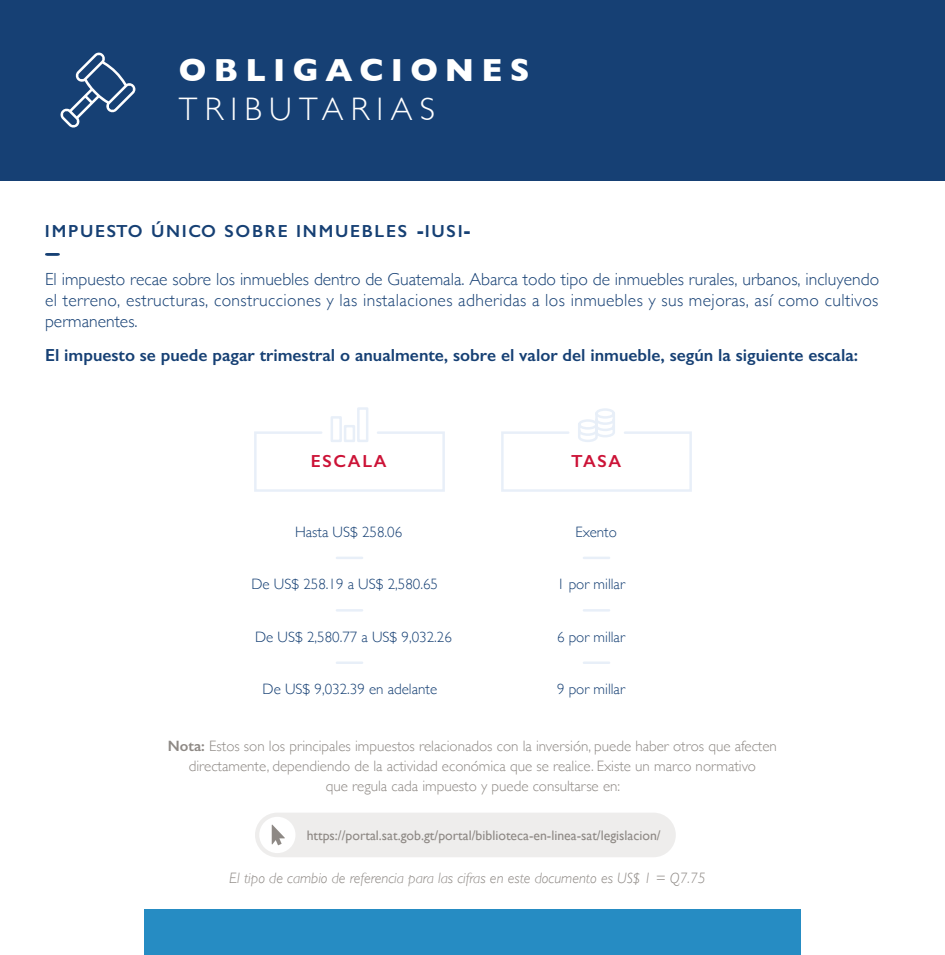
<style>
.page{position:relative;width:945px;height:955px;background:#fff}
.page>*{position:absolute;margin:0;border:0;box-sizing:border-box;transform-origin:0 0}
.t1{font:700 32.5px "Gill Sans";letter-spacing:.225em;color:#fff}
.t2{font:300 32.5px "Gill Sans";letter-spacing:.225em;color:#fff}
.t3{font:300 17.5px/21px "Gill Sans";letter-spacing:.025em;color:#164074;text-align:justify}
.t4{font:600 17.5px "Gill Sans";color:#164074}
.t5{font:600 17.5px "Gill Sans";letter-spacing:.1em;color:#164074}
.t6{font:600 17.5px "Gill Sans";letter-spacing:.095em;color:#cc1337}
.t7{font:300 15px/20px "Gill Sans";color:#8e8985;text-align:center}
.t8{font:300 15px "Gill Sans";color:#164074}
.t9{font:italic 300 15px "Gill Sans";color:#8e8985}
.t10{font:13.75px "Gill Sans";color:#8e8985}
.s1{font-weight:700}
.s2{font-weight:600}
</style>
<div class="page">
<div style="left:144px;top:909px;width:657px;height:45px;background:#268cc3"></div>
<svg style="left:501px;top:408px;width:191px;height:84px"></svg>
<hr style="left:337px;top:556px;width:25px;height:3px;background:#b3caea">
<hr style="left:584px;top:556px;width:25px;height:3px;background:#b3caea">
<hr style="left:337px;top:661px;width:25px;height:2px;background:#b3caea">
<hr style="left:584px;top:661px;width:25px;height:2px;background:#b3caea">
<hr style="left:337px;top:608px;width:25px;height:3px;background:#b3caea">
<hr style="left:584px;top:608px;width:25px;height:3px;background:#b3caea">
<svg style="left:254px;top:407px;width:191px;height:85px"></svg>
<svg style="left:255px;top:813px;width:421px;height:43px;background:#eeedec"></svg>
<svg style="left:46px;top:253px;width:13px;height:2px"></svg>
<div style="left:0;top:0;width:945px;height:180px;background:#164074"></div>
<svg style="left:60px;top:52px;width:76px;height:76px"></svg>
<h1 class="t1" style="left:179px;top:45px;width:352px">OBLIGACIONES</h1>
<h1 class="t2" style="left:179px;top:84px;width:257px">TRIBUTARIAS</h1>
<p class="t5" style="left:45px;top:220px;width:428px">IMPUESTO ÚNICO SOBRE INMUEBLES <span class="s1">-</span>IUSI<span class="s1">-</span></p>
<p class="t3" style="left:45px;top:268px;width:836px">El impuesto recae sobre los inmuebles dentro de Guatemala. Abarca todo tipo de inmuebles rurales, urbanos, incluyendo el terreno, estructuras, construcciones y las instalaciones adheridas a los inmuebles y sus mejoras, así como cultivos permanentes.</p>
<p class="t4" style="left:45px;top:344px;width:815px">El impuesto se puede pagar trimestral o anualmente, sobre el valor del inmueble, según la siguiente escala:</p>
<p class="t6" style="left:311px;top:450px;width:77px">ESCALA</p>
<p class="t6" style="left:571px;top:450px;width:51px">TASA</p>
<p class="t8" style="left:295px;top:520px;width:109px">Hasta US$ 258.06</p>
<p class="t8" style="left:251px;top:572px;width:188px">De US$ 258.19 a US$ 2,580.65</p>
<p class="t8" style="left:255px;top:624px;width:198px">De US$ 2,580.77 a US$ 9,032.26</p>
<p class="t8" style="left:576px;top:520px;width:43px">Exento</p>
<p class="t8" style="left:557px;top:572px;width:70px">1 por millar</p>
<p class="t8" style="left:557px;top:624px;width:70px">6 por millar</p>
<p class="t8" style="left:263px;top:676px;width:176px">De US$ 9,032.39 en adelante</p>
<p class="t8" style="left:557px;top:676px;width:70px">9 por millar</p>
<p class="t7" style="left:168px;top:734px;width:611px"><span class="s2">Nota:</span> Estos son los principales impuestos relacionados con la inversión, puede haber otros que afecten directamente, dependiendo de la actividad económica que se realice. Existe un marco normativo<br>que regula cada impuesto y puede consultarse en:</p>
<p class="t10" style="left:307px;top:826px;width:356px">https://portal.sat.gob.gt/portal/biblioteca-en-linea-sat/legislacion/</p>
<p class="t9" style="left:229px;top:868px;width:478px">El tipo de cambio de referencia para las cifras en este documento es US$ 1 = Q7.75</p>
</div>
